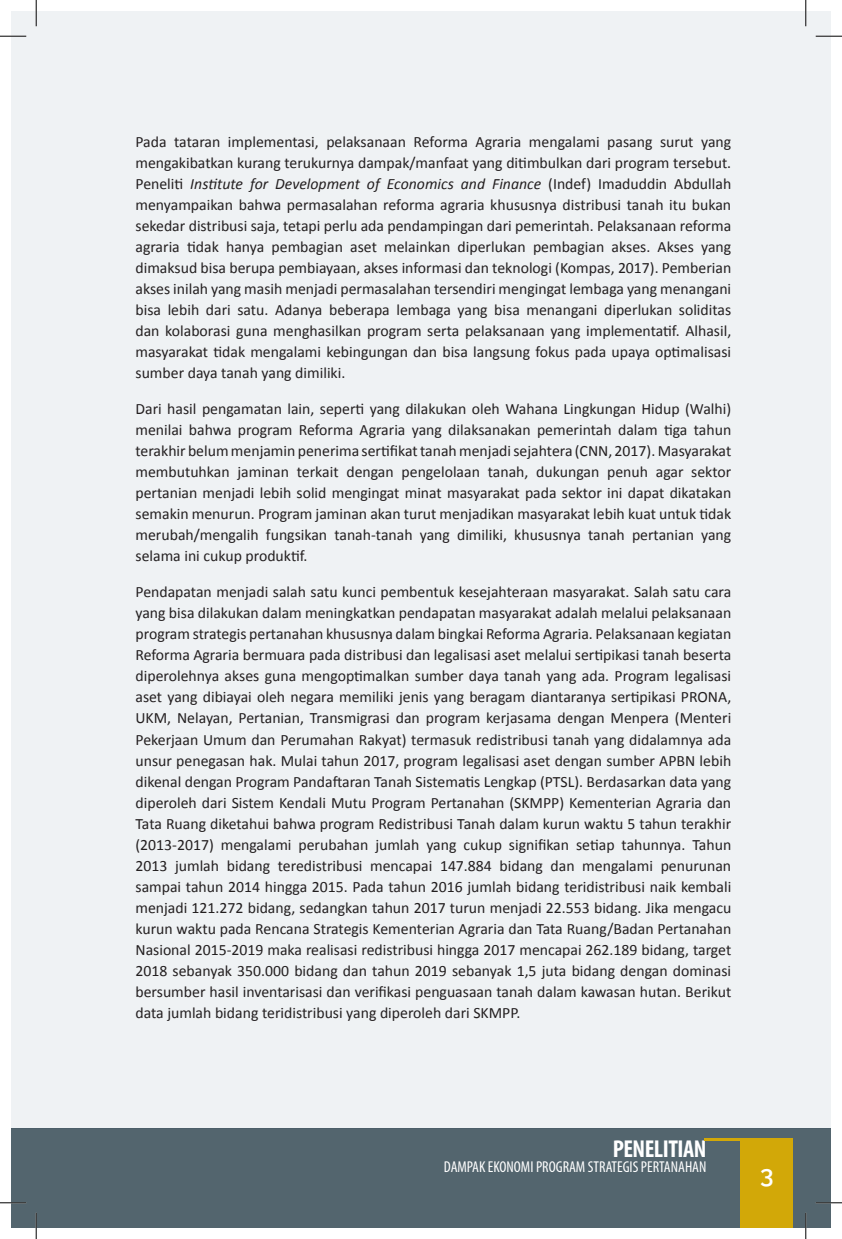
<style>
.page{position:relative;width:842px;height:1239px;background:#fff}
.page>*{position:absolute;margin:0;border:0;box-sizing:border-box;transform-origin:0 0}
.t1{font:700 condensed 24.5px "Myriad Pro";letter-spacing:-.02em;color:#fff}
.t2{font:600 24.5px "Raleway";color:#fff}
.t3{font:15.75px/21px "Calibri";color:#231f20;text-align:justify}
.t4{font:condensed 15.75px "Myriad Pro";color:#fff}
.s1{font-style:italic}
</style>
<div class="page">
<div style="left:11px;top:1128px;width:819px;height:99px;background:#53656e"></div>
<div style="left:11px;top:11px;width:819px;height:1117px;background:#eff2f4"></div>
<hr style="left:704px;top:1137px;width:87px;height:2px;background:#d2a808">
<div style="left:740px;top:1137px;width:52px;height:90px;background:#d2a808"></div>
<svg style="left:0;top:36px;width:26px;height:1px"></svg>
<svg style="left:815px;top:36px;width:26px;height:1px"></svg>
<svg style="left:0;top:1202px;width:26px;height:1px"></svg>
<svg style="left:815px;top:1201px;width:26px;height:2px"></svg>
<svg style="left:36px;top:0;width:1px;height:26px"></svg>
<svg style="left:36px;top:1212px;width:1px;height:26px"></svg>
<svg style="left:805px;top:0;width:1px;height:26px"></svg>
<svg style="left:805px;top:1212px;width:1px;height:26px"></svg>
<p class="t3" style="left:135px;top:132px;width:597px">Pada tataran implementasi, pelaksanaan Reforma Agraria mengalami pasang surut yang mengakibatkan kurang terukurnya dampak/manfaat yang ditimbulkan dari program tersebut.<br>Peneliti <span class="s1">Institute for Development of Economics and Finance</span> (Indef) Imaduddin Abdullah menyampaikan bahwa permasalahan reforma agraria khususnya distribusi tanah itu bukan sekedar distribusi saja, tetapi perlu ada pendampingan dari pemerintah. Pelaksanaan reforma agraria tidak hanya pembagian aset melainkan diperlukan pembagian akses. Akses yang dimaksud bisa berupa pembiayaan, akses informasi dan teknologi (Kompas, 2017). Pemberian akses inilah yang masih menjadi permasalahan tersendiri mengingat lembaga yang menangani bisa lebih dari satu. Adanya beberapa lembaga yang bisa menangani diperlukan soliditas dan kolaborasi guna menghasilkan program serta pelaksanaan yang implementatif. Alhasil, masyarakat tidak mengalami kebingungan dan bisa langsung fokus pada upaya optimalisasi sumber daya tanah yang dimiliki.</p>
<p class="t3" style="left:135px;top:398px;width:597px">Dari hasil pengamatan lain, seperti yang dilakukan oleh Wahana Lingkungan Hidup (Walhi) menilai bahwa program Reforma Agraria yang dilaksanakan pemerintah dalam tiga tahun terakhir belum menjamin penerima sertifikat tanah menjadi sejahtera (CNN, 2017). Masyarakat membutuhkan jaminan terkait dengan pengelolaan tanah, dukungan penuh agar sektor pertanian menjadi lebih solid mengingat minat masyarakat pada sektor ini dapat dikatakan semakin menurun. Program jaminan akan turut menjadikan masyarakat lebih kuat untuk tidak merubah/mengalih fungsikan tanah-tanah yang dimiliki, khususnya tanah pertanian yang selama ini cukup produktif.</p>
<p class="t3" style="left:135px;top:581px;width:597px">Pendapatan menjadi salah satu kunci pembentuk kesejahteraan masyarakat. Salah satu cara yang bisa dilakukan dalam meningkatkan pendapatan masyarakat adalah melalui pelaksanaan program strategis pertanahan khususnya dalam bingkai Reforma Agraria. Pelaksanaan kegiatan Reforma Agraria bermuara pada distribusi dan legalisasi aset melalui sertipikasi tanah beserta diperolehnya akses guna mengoptimalkan sumber daya tanah yang ada. Program legalisasi aset yang dibiayai oleh negara memiliki jenis yang beragam diantaranya sertipikasi PRONA, UKM, Nelayan, Pertanian, Transmigrasi dan program kerjasama dengan Menpera (Menteri Pekerjaan Umum dan Perumahan Rakyat) termasuk redistribusi tanah yang didalamnya ada unsur penegasan hak. Mulai tahun 2017, program legalisasi aset dengan sumber APBN lebih dikenal dengan Program Pandaftaran Tanah Sistematis Lengkap (PTSL). Berdasarkan data yang diperoleh dari Sistem Kendali Mutu Program Pertanahan (SKMPP) Kementerian Agraria dan Tata Ruang diketahui bahwa program Redistribusi Tanah dalam kurun waktu 5 tahun terakhir (2013-2017) mengalami perubahan jumlah yang cukup signifikan setiap tahunnya. Tahun 2013 jumlah bidang teredistribusi mencapai 147.884 bidang dan mengalami penurunan sampai tahun 2014 hingga 2015. Pada tahun 2016 jumlah bidang teridistribusi naik kembali menjadi 121.272 bidang, sedangkan tahun 2017 turun menjadi 22.553 bidang. Jika mengacu kurun waktu pada Rencana Strategis Kementerian Agraria dan Tata Ruang/Badan Pertanahan Nasional 2015-2019 maka realisasi redistribusi hingga 2017 mencapai 262.189 bidang, target 2018 sebanyak 350.000 bidang dan tahun 2019 sebanyak 1,5 juta bidang dengan dominasi bersumber hasil inventarisasi dan verifikasi penguasaan tanah dalam kawasan hutan. Berikut data jumlah bidang teridistribusi yang diperoleh dari SKMPP.</p>
<h1 class="t1" style="left:612px;top:1132px;width:95px">PENELITIAN</h1>
<p class="t4" style="left:444px;top:1157px;width:264px">DAMPAK EKONOMI PROGRAM STRATEGIS PERTANAHAN</p>
<h1 class="t2" style="left:759px;top:1159px;width:15px">3</h1>
</div>
